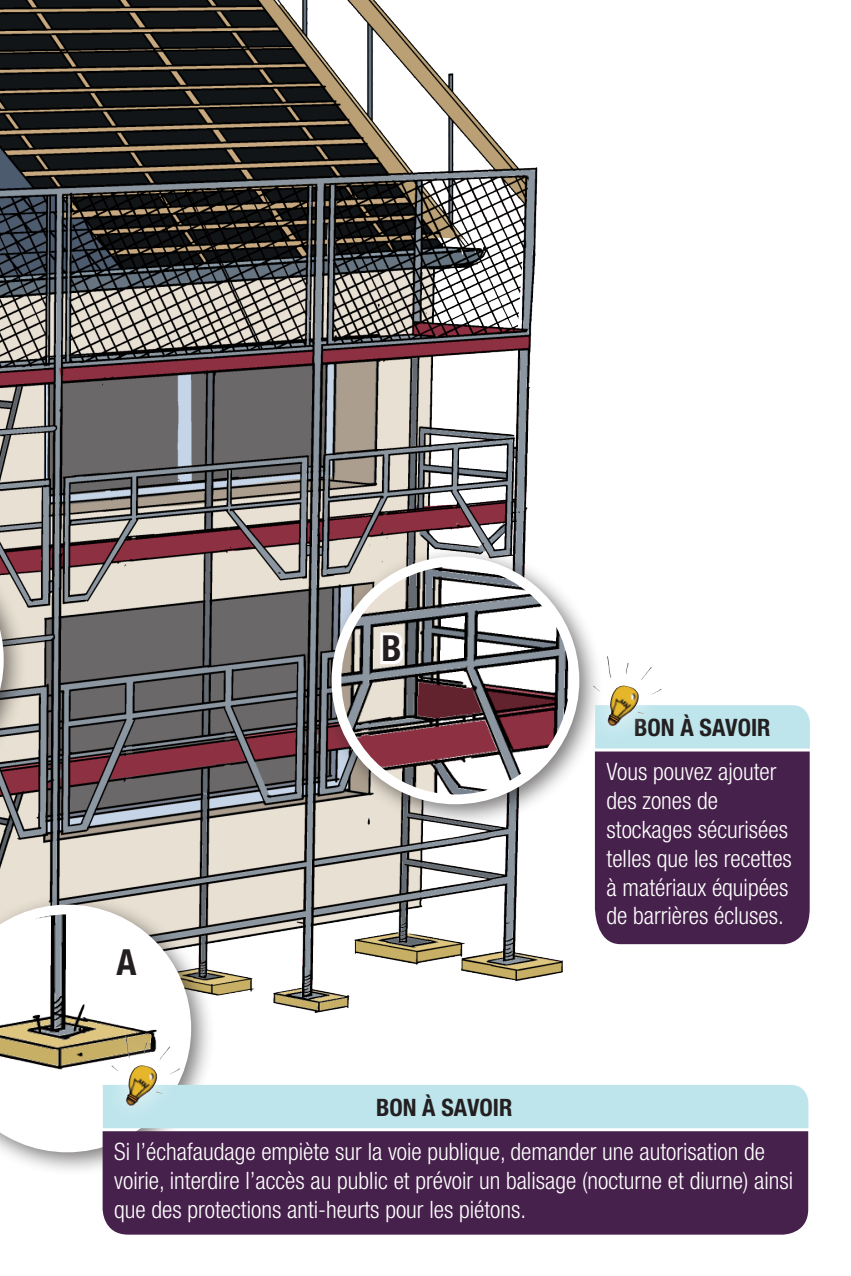
<style>
.page{position:relative;width:851px;height:1276px;background:#fff}
.page>*{position:absolute;margin:0;border:0;box-sizing:border-box;transform-origin:0 0}
.t1{font:700 condensed 36px "Helvetica Neue";color:#231f20}
.t2{font:300 condensed 24px/28.8px "Helvetica Neue";color:#fff}
.t3{font:700 condensed 24px "Helvetica Neue";color:#231f20}
</style>
<div class="page">
<img style="left:0;top:0;width:589px;height:1190px">
<div style="left:0;top:892px;width:214px;height:283px;background:#231f20;opacity:.6"></div>
<svg style="left:0;top:904px;width:191px;height:248px"></svg>
<div style="left:0;top:524px;width:27px;height:283px;background:#231f20;opacity:.6"></div>
<svg style="left:0;top:536px;width:4px;height:247px"></svg>
<div style="left:319px;top:544px;width:283px;height:283px;background:#231f20;opacity:.6"></div>
<img style="left:336px;top:561px;width:238px;height:238px;border-radius:119px">
<div style="left:331px;top:556px;width:248px;height:248px;border:10px solid #fff;border-radius:50%"></div>
<div style="left:199px;top:1085px;width:609px;height:43px;background:#bee5ec"></div>
<div style="left:103px;top:1131px;width:705px;height:103px;background:#46214b"></div>
<svg style="left:594px;top:705px;width:215px;height:239px;background:#583d62"></svg>
<div style="left:93px;top:1018px;width:106px;height:110px;background:#fff;opacity:.75"></div>
<img style="left:125px;top:1036px;width:21px;height:22px">
<div style="left:574px;top:638px;width:106px;height:110px;background:#fff;opacity:.75"></div>
<img style="left:606px;top:656px;width:21px;height:23px">
<svg style="left:109px;top:897px;width:35px;height:85px"></svg>
<svg style="left:377px;top:629px;width:29px;height:38px"></svg>
<h1 class="t1" style="left:116px;top:940px;width:22px">A</h1>
<h1 class="t1" style="left:381px;top:626px;width:22px">B</h1>
<p class="t3" style="left:376px;top:1092px;width:138px">BON À SAVOIR</p>
<p class="t3" style="left:634px;top:713px;width:138px">BON À SAVOIR</p>
<p class="t2" style="left:606px;top:757px;width:187px">Vous pouvez ajouter des zones de stockages sécurisées telles que les recettes à matériaux équipées de barrières écluses.</p>
<p class="t2" style="left:114px;top:1137px;width:680px">Si l’échafaudage empiète sur la voie publique, demander une autorisation de voirie, interdire l’accès au public et prévoir un balisage (nocturne et diurne) ainsi que des protections anti-heurts pour les piétons.</p>
</div>
